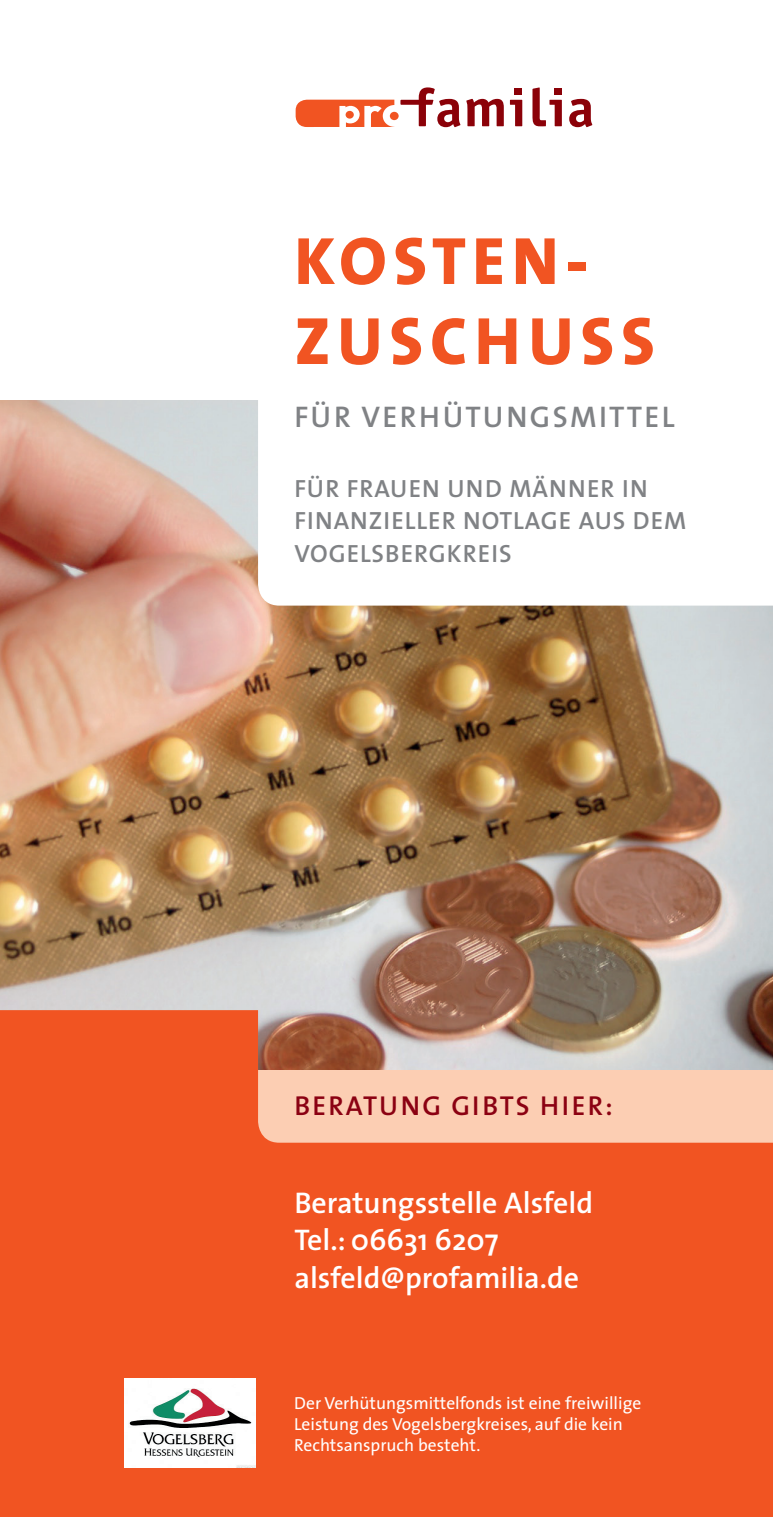
<style>
.page{position:relative;width:773px;height:1517px;background:#fff}
.page>*{position:absolute;margin:0;border:0;box-sizing:border-box;transform-origin:0 0}
.t1{font:800 67.5px/80px "The Sans";letter-spacing:.1em;color:#f15422}
.t2{font:600 30px/37.5px "The Sans";color:#fff}
.t3{font:30px "The Sans Semi Bold Caps";letter-spacing:.08em;color:#808285}
.t4{font:600 27.5px "The Sans";letter-spacing:.08em;color:#8b0112}
.t5{font:25px/32.5px "The Sans Semi Bold Caps";letter-spacing:.04em;color:#808285}
.t6{font:17.5px/21px "The Sans";color:#fff}
</style>
<div class="page">
<img style="left:0;top:400px;width:772px;height:610px">
<svg style="left:0;top:1010px;width:772px;height:507px;background:#ec6538"></svg>
<img style="left:124px;top:1378px;width:131px;height:89px">
<svg style="left:258px;top:400px;width:514px;height:205px"></svg>
<div style="left:390px;top:112px;width:8px;height:8px;background:#f15422;border-radius:50%"></div>
<svg style="left:569px;top:99px;width:23px;height:28px"></svg>
<svg style="left:510px;top:100px;width:12px;height:26px"></svg>
<div style="left:514px;top:88px;width:7px;height:7px;background:#8b0108"></div>
<svg style="left:466px;top:99px;width:37px;height:27px"></svg>
<svg style="left:400px;top:87px;width:60px;height:40px"></svg>
<svg style="left:532px;top:87px;width:29px;height:39px"></svg>
<svg style="left:295px;top:100px;width:99px;height:27px"></svg>
<h1 class="t1" style="left:294px;top:220px;width:362px">KOSTEN-<br>ZUSCHUSS</h1>
<h2 class="t3" style="left:294px;top:391px;width:382px">FÜR VERHÜTUNGSMITTEL</h2>
<h3 class="t5" style="left:294px;top:471px;width:393px">FÜR FRAUEN UND MÄNNER IN<br>FINANZIELLER NOTLAGE AUS DEM<br>VOGELSBERGKREIS</h3>
<h3 class="t4" style="left:294px;top:1083px;width:320px">BERATUNG GIBTS HIER:</h3>
<h2 class="t2" style="left:294px;top:1183px;width:300px">Beratungsstelle Alsfeld<br>Tel.: 06631 6207 alsfeld@profamilia.de</h2>
<p class="t6" style="left:294px;top:1392px;width:348px">Der Verhütungsmittelfonds ist eine freiwillige<br>Leistung des Vogelsbergkreises, auf die kein<br>Rechtsanspruch besteht.</p>
</div>
